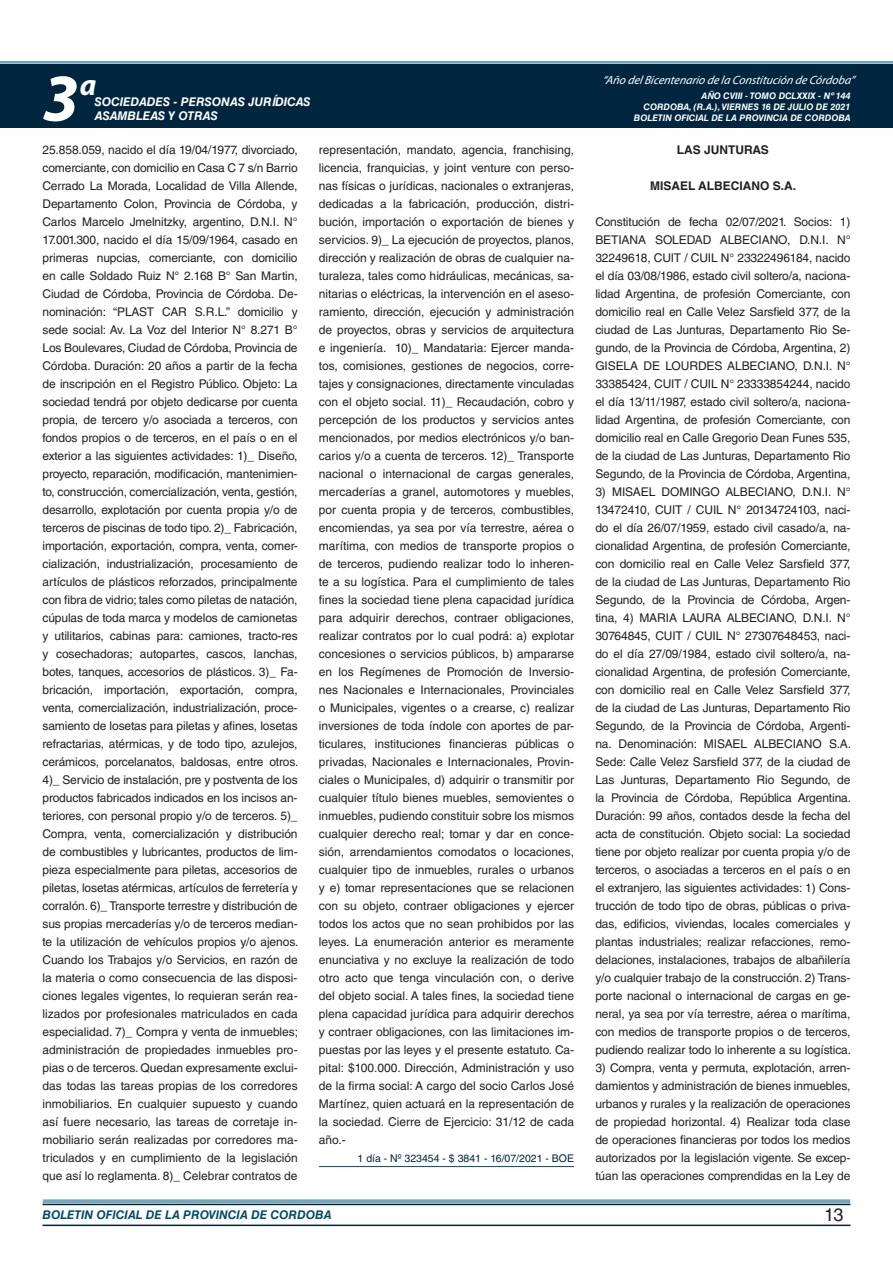
<style>
.page{position:relative;width:893px;height:1263px;background:#fff}
.page>*{position:absolute;margin:0;border:0;box-sizing:border-box;transform-origin:0 0}
.t1{font:italic 700 67.5px "Myriad Pro";color:#fff}
.t2{font:italic 700 30px "Myriad Pro";color:#fff}
.t3{font:18px "Helvetica LT Std";color:#231f20}
.t4{font:12px/18px "Helvetica LT Std";letter-spacing:-.01em;color:#231f20;text-align:justify}
.t5{font:italic 12px "Myriad Pro";color:#fff}
.t6{font:italic 700 12px "Helvetica LT Std";color:#fff}
.t7{font:italic 700 12px "Helvetica LT Std";color:#004b6c}
.t8{font:700 12px "Helvetica LT Std";color:#231f20}
.t9{font:10.5px "Helvetica LT Std";color:#00263f}
.t10{font:italic 700 9px/10.8px "Helvetica LT Std";color:#fff;text-align:right}
</style>
<div class="page">
<div style="left:0;top:61px;width:893px;height:6px;background:#fff;opacity:.75"></div>
<div style="left:0;top:64px;width:893px;height:64px;background:#00263f"></div>
<hr style="left:43px;top:1224px;width:807px;height:2px;background:#00263f">
<div style="left:42px;top:1198px;width:809px;height:8px;background:#fff;opacity:.75"></div>
<hr style="left:319px;top:1166px;width:255px;height:1px;background:#004b6c">
<h1 class="t1" style="left:43px;top:54px;width:38px">3</h1>
<h2 class="t2" style="left:80px;top:66px;width:18px">a</h2>
<p class="t6" style="left:95px;top:94px;width:217px">SOCIEDADES - PERSONAS JURÍDICAS</p>
<p class="t6" style="left:95px;top:109px;width:125px">ASAMBLEAS Y OTRAS</p>
<p class="t4" style="left:43px;top:141px;width:257px">25.858.059, nacido el día 19/04/1977, divorciado, comerciante, con domicilio en Casa C 7 s/n Barrio Cerrado La Morada, Localidad de Villa Allende, Departamento Colon, Provincia de Córdoba, y Carlos Marcelo Jmelnitzky, argentino, D.N.I. N° 17.001.300, nacido el día 15/09/1964, casado en primeras nupcias, comerciante, con domicilio en calle Soldado Ruiz N° 2.168 B° San Martin, Ciudad de Córdoba, Provincia de Córdoba. De&shy;nominación: “PLAST CAR S.R.L.” domicilio y sede social: Av. La Voz del Interior N° 8.271 B° Los Boulevares, Ciudad de Córdoba, Provincia de Córdoba. Duración: 20 años a partir de la fecha de inscripción en el Registro Público. Objeto: La sociedad tendrá por objeto dedicarse por cuenta propia, de tercero y/o asociada a terceros, con fondos propios o de terceros, en el país o en el exterior a las siguientes actividades: 1)_ Diseño, proyecto, reparación, modificación, mantenimien&shy;to, construcción, comercialización, venta, gestión, desarrollo, explotación por cuenta propia y/o de terceros de piscinas de todo tipo. 2)_ Fabricación, importación, exportación, compra, venta, comer&shy;cialización, industrialización, procesamiento de artículos de plásticos reforzados, principalmente con fibra de vidrio; tales como piletas de natación, cúpulas de toda marca y modelos de camionetas y utilitarios, cabinas para: camiones, tracto-res y cosechadoras; autopartes, cascos, lanchas, botes, tanques, accesorios de plásticos. 3)_ Fa&shy;bricación, importación, exportación, compra, venta, comercialización, industrialización, proce&shy;samiento de losetas para piletas y afines, losetas refractarias, atérmicas, y de todo tipo, azulejos, cerámicos, porcelanatos, baldosas, entre otros.<br>4)_ Servicio de instalación, pre y postventa de los productos fabricados indicados en los incisos an&shy;teriores, con personal propio y/o de terceros. 5)_ Compra, venta, comercialización y distribución de combustibles y lubricantes, productos de lim&shy;pieza especialmente para piletas, accesorios de piletas, losetas atérmicas, artículos de ferretería y corralón. 6)_ Transporte terrestre y distribución de sus propias mercaderías y/o de terceros median&shy;te la utilización de vehículos propios y/o ajenos.<br>Cuando los Trabajos y/o Servicios, en razón de la materia o como consecuencia de las disposi&shy;ciones legales vigentes, lo requieran serán rea&shy;lizados por profesionales matriculados en cada especialidad. 7)_ Compra y venta de inmuebles; administración de propiedades inmuebles pro&shy;pias o de terceros. Quedan expresamente exclui&shy;das todas las tareas propias de los corredores inmobiliarios. En cualquier supuesto y cuando así fuere necesario, las tareas de corretaje in&shy;mobiliario serán realizadas por corredores ma&shy;triculados y en cumplimiento de la legislación que así lo reglamenta. 8)_ Celebrar contratos de</p>
<p class="t4" style="left:319px;top:141px;width:257px">representación, mandato, agencia, franchising, licencia, franquicias, y joint venture con perso&shy;nas físicas o jurídicas, nacionales o extranjeras, dedicadas a la fabricación, producción, distri&shy;bución, importación o exportación de bienes y servicios. 9)_ La ejecución de proyectos, planos, dirección y realización de obras de cualquier na&shy;turaleza, tales como hidráulicas, mecánicas, sa&shy;nitarias o eléctricas, la intervención en el aseso&shy;ramiento, dirección, ejecución y administración de proyectos, obras y servicios de arquitectura e ingeniería. 10)_ Mandataria: Ejercer manda&shy;tos, comisiones, gestiones de negocios, corre&shy;tajes y consignaciones, directamente vinculadas con el objeto social. 11)_ Recaudación, cobro y percepción de los productos y servicios antes mencionados, por medios electrónicos y/o ban&shy;carios y/o a cuenta de terceros. 12)_ Transporte nacional o internacional de cargas generales, mercaderías a granel, automotores y muebles, por cuenta propia y de terceros, combustibles, encomiendas, ya sea por vía terrestre, aérea o marítima, con medios de transporte propios o de terceros, pudiendo realizar todo lo inheren&shy;te a su logística. Para el cumplimiento de tales fines la sociedad tiene plena capacidad jurídica para adquirir derechos, contraer obligaciones, realizar contratos por lo cual podrá: a) explotar concesiones o servicios públicos, b) ampararse en los Regímenes de Promoción de Inversio&shy;nes Nacionales e Internacionales, Provinciales o Municipales, vigentes o a crearse, c) realizar inversiones de toda índole con aportes de par&shy;ticulares, instituciones financieras públicas o privadas, Nacionales e Internacionales, Provin&shy;ciales o Municipales, d) adquirir o transmitir por cualquier título bienes muebles, semovientes o inmuebles, pudiendo constituir sobre los mismos cualquier derecho real; tomar y dar en conce&shy;sión, arrendamientos comodatos o locaciones, cualquier tipo de inmuebles, rurales o urbanos y e) tomar representaciones que se relacionen con su objeto, contraer obligaciones y ejercer todos los actos que no sean prohibidos por las leyes. La enumeración anterior es meramente enunciativa y no excluye la realización de todo otro acto que tenga vinculación con, o derive del objeto social. A tales fines, la sociedad tiene plena capacidad jurídica para adquirir derechos y contraer obligaciones, con las limitaciones im&shy;puestas por las leyes y el presente estatuto. Ca&shy;pital: $100.000. Dirección, Administración y uso de la firma social: A cargo del socio Carlos José Martínez, quien actuará en la representación de la sociedad. Cierre de Ejercicio: 31/12 de cada año.-</p>
<p class="t9" style="left:358px;top:1152px;width:218px">1 día - Nº 323454 - $ 3841 - 16/07/2021 - BOE</p>
<p class="t5" style="left:603px;top:72px;width:254px">“Año delBicentenario de la Constitución de Córdoba”</p>
<p class="t10" style="left:634px;top:91px;width:218px">AÑO CVIII - TOMO DCLXXIX - Nº 144<br>CORDOBA, (R.A.), VIERNES 16 DE JULIO DE 2021<br>BOLETIN OFICIAL DE LA PROVINCIA DE CORDOBA</p>
<p class="t8" style="left:677px;top:142px;width:93px">LAS JUNTURAS</p>
<p class="t8" style="left:650px;top:178px;width:147px">MISAEL ALBECIANO S.A.</p>
<p class="t4" style="left:595px;top:213px;width:257px">Constitución de fecha 02/07/2021. Socios: 1)<br>BETIANA SOLEDAD ALBECIANO, D.N.I. N° 32249618, CUIT / CUIL N° 23322496184, nacido el día 03/08/1986, estado civil soltero/a, naciona&shy;lidad Argentina, de profesión Comerciante, con domicilio real en Calle Velez Sarsfield 377, de la ciudad de Las Junturas, Departamento Rio Se&shy;gundo, de la Provincia de Córdoba, Argentina, 2)<br>GISELA DE LOURDES ALBECIANO, D.N.I. N° 33385424, CUIT / CUIL N° 23333854244, nacido el día 13/11/1987, estado civil soltero/a, naciona&shy;lidad Argentina, de profesión Comerciante, con domicilio real en Calle Gregorio Dean Funes 535, de la ciudad de Las Junturas, Departamento Rio Segundo, de la Provincia de Córdoba, Argentina,</p>
<p class="t4" style="left:595px;top:483px;width:257px">3) MISAEL DOMINGO ALBECIANO, D.N.I. N° 13472410, CUIT / CUIL N° 20134724103, naci&shy;do el día 26/07/1959, estado civil casado/a, na&shy;cionalidad Argentina, de profesión Comerciante, con domicilio real en Calle Velez Sarsfield 377, de la ciudad de Las Junturas, Departamento Rio Segundo, de la Provincia de Córdoba, Argen&shy;tina, 4) MARIA LAURA ALBECIANO, D.N.I. N° 30764845, CUIT / CUIL N° 27307648453, naci&shy;do el día 27/09/1984, estado civil soltero/a, na&shy;cionalidad Argentina, de profesión Comerciante, con domicilio real en Calle Velez Sarsfield 377, de la ciudad de Las Junturas, Departamento Rio Segundo, de la Provincia de Córdoba, Argenti&shy;na. Denominación: MISAEL ALBECIANO S.A.<br>Sede: Calle Velez Sarsfield 377, de la ciudad de Las Junturas, Departamento Rio Segundo, de la Provincia de Córdoba, República Argentina.<br>Duración: 99 años, contados desde la fecha del acta de constitución. Objeto social: La sociedad tiene por objeto realizar por cuenta propia y/o de terceros, o asociadas a terceros en el país o en el extranjero, las siguientes actividades: 1) Cons&shy;trucción de todo tipo de obras, públicas o priva&shy;das, edificios, viviendas, locales comerciales y plantas industriales; realizar refacciones, remo&shy;delaciones, instalaciones, trabajos de albañilería y/o cualquier trabajo de la construcción. 2) Trans&shy;porte nacional o internacional de cargas en ge&shy;neral, ya sea por vía terrestre, aérea o marítima, con medios de transporte propios o de terceros, pudiendo realizar todo lo inherente a su logística.</p>
<p class="t4" style="left:595px;top:1059px;width:257px">3) Compra, venta y permuta, explotación, arren&shy;damientos y administración de bienes inmuebles, urbanos y rurales y la realización de operaciones de propiedad horizontal. 4) Realizar toda clase de operaciones financieras por todos los medios autorizados por la legislación vigente. Se excep&shy;túan las operaciones comprendidas en la Ley de</p>
<p class="t7" style="left:43px;top:1208px;width:290px">BOLETIN OFICIAL DE LA PROVINCIA DE CORDOBA</p>
<h3 class="t3" style="left:824px;top:1204px;width:21px">13</h3>
</div>
